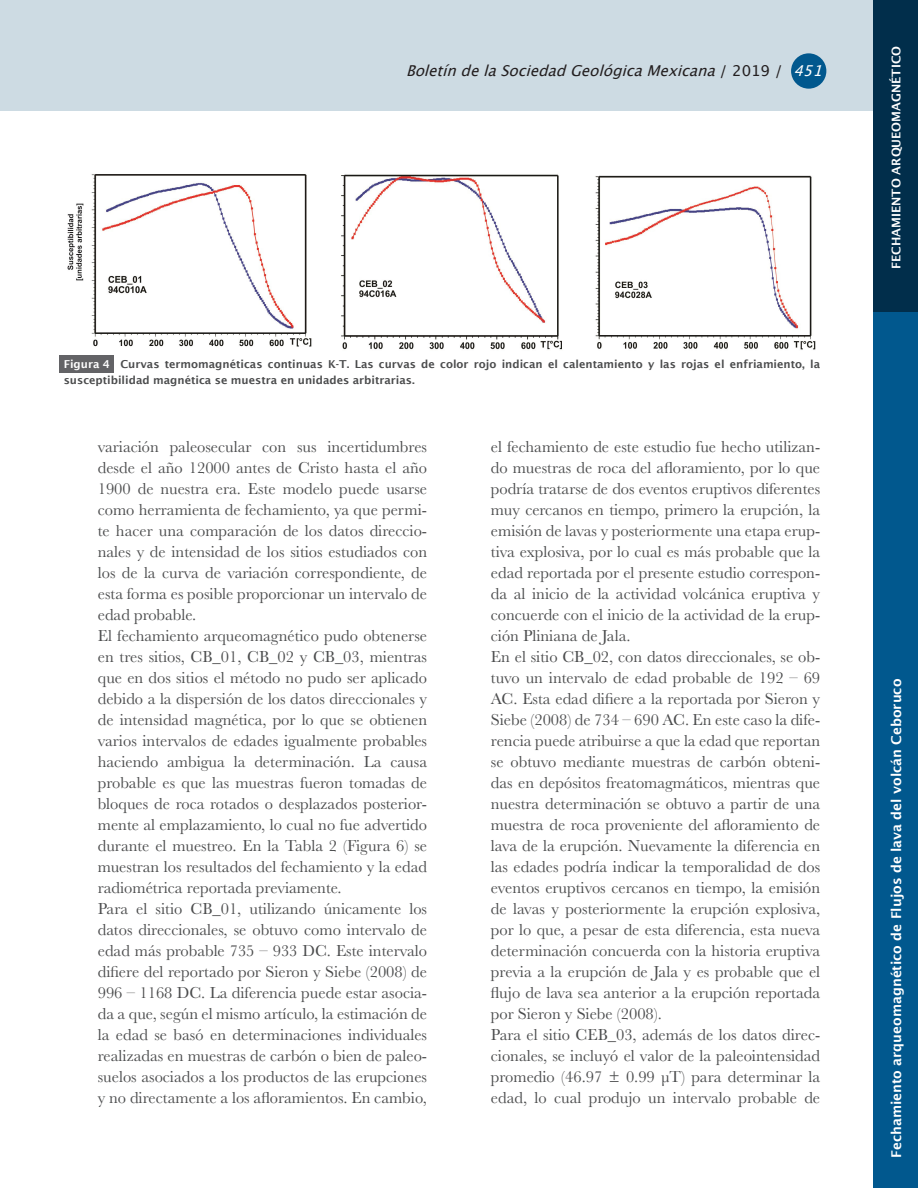
<style>
.page{position:relative;width:918px;height:1188px;background:#fff}
.page>*{position:absolute;margin:0;border:0;box-sizing:border-box;transform-origin:0 0}
.Texto_general{font:16.5px/21px "Baskerville";color:#4b4c4d;text-align:justify}
.t1{font:italic 15px "Lucida Grande";color:#231f20}
.t2{font:600 13.5px "Lucida Sans";color:#fff}
.Sección{font:600 12px "Lucida Sans";color:#fff}
.Pie_de_figura{font:600 10.95px/16.5px "Lucida Sans";color:#4b4c4d}
.Pie_de_figura__númer{font:600 10.95px "Lucida Sans";color:#fff}
.s1{font-style:normal}
.s2{color:#fff}
</style>
<div class="page">
<div style="left:874px;top:311px;width:44px;height:877px;background:#01588e"></div>
<div style="left:0;top:0;width:874px;height:111px;background:#cddbe3"></div>
<div style="left:791px;top:53px;width:35px;height:36px;background:#01588e;border-radius:50%"></div>
<div style="left:874px;top:0;width:44px;height:311px;background:#012e4b"></div>
<img style="left:67px;top:174px;width:749px;height:176px">
<div style="left:60px;top:355px;width:54px;height:17px;background:#636366"></div>
<p class="t1" style="left:406px;top:62px;width:425px">BoletíndelaSociedadGeológicaMexicana<span class="s1">/ 2 0 1 9 /</span> <span class="s2">451</span></p>
<p class="Pie_de_figura" style="left:64px;top:356px;width:758px;text-indent:57px">Curvas termomagnéticas continuas K-T. Las curvas de color rojo indican el calentamiento y las rojas el enfriamiento, la susceptibilidad magnética se muestra en unidades arbitrarias.</p>
<p class="Pie_de_figura__númer" style="left:64px;top:358px;width:48px">Figura 4</p>
<p class="Texto_general" style="left:98px;top:437px;width:331px">variación paleosecular con sus incertidumbres desde el año 12000 antes de Cristo hasta el año 1900 de nuestra era. Este modelo puede usarse como herramienta de fechamiento, ya que permi&shy;te hacer una comparación de los datos direccio&shy;nales y de intensidad de los sitios estudiados con los de la curva de variación correspondiente, de esta forma es posible proporcionar un intervalo de edad probable.</p>
<p class="Texto_general" style="left:98px;top:626px;width:331px">El fechamiento arqueomagnético pudo obtenerse en tres sitios, CB_01, CB_02 y CB_03, mientras que en dos sitios el método no pudo ser aplicado debido a la dispersión de los datos direccionales y de intensidad magnética, por lo que se obtienen varios intervalos de edades igualmente probables haciendo ambigua la determinación. La causa probable es que las muestras fueron tomadas de bloques de roca rotados o desplazados posterior&shy;mente al emplazamiento, lo cual no fue advertido durante el muestreo. En la Tabla 2 (Figura 6) se muestran los resultados del fechamiento y la edad radiométrica reportada previamente.</p>
<p class="Texto_general" style="left:98px;top:899px;width:331px">Para el sitio CB_01, utilizando únicamente los datos direccionales, se obtuvo como intervalo de edad más probable 735 – 933 DC. Este intervalo difiere del reportado por Sieron y Siebe (2008) de 996 – 1168 DC. La diferencia puede estar asocia&shy;da a que, según el mismo artículo, la estimación de la edad se basó en determinaciones individuales realizadas en muestras de carbón o bien de paleo&shy;suelos asociados a los productos de las erupciones y no directamente a los afloramientos. En cambio,</p>
<p class="Texto_general" style="left:491px;top:437px;width:331px">el fechamiento de este estudio fue hecho utilizan&shy;do muestras de roca del afloramiento, por lo que podría tratarse de dos eventos eruptivos diferentes muy cercanos en tiempo, primero la erupción, la emisión de lavas y posteriormente una etapa erup&shy;tiva explosiva, por lo cual es más probable que la edad reportada por el presente estudio correspon&shy;da al inicio de la actividad volcánica eruptiva y concuerde con el inicio de la actividad de la erup&shy;ción Pliniana de Jala.</p>
<p class="Texto_general" style="left:491px;top:647px;width:331px">En el sitio CB_02, con datos direccionales, se ob&shy;tuvo un intervalo de edad probable de 192 – 69<br>AC. Esta edad difiere a la reportada por Sieron y Siebe (2008) de 734 – 690 AC. En este caso la dife&shy;rencia puede atribuirse a que la edad que reportan se obtuvo mediante muestras de carbón obteni&shy;das en depósitos freatomagmáticos, mientras que nuestra determinación se obtuvo a partir de una muestra de roca proveniente del afloramiento de lava de la erupción. Nuevamente la diferencia en las edades podría indicar la temporalidad de dos eventos eruptivos cercanos en tiempo, la emisión de lavas y posteriormente la erupción explosiva, por lo que, a pesar de esta diferencia, esta nueva determinación concuerda con la historia eruptiva previa a la erupción de Jala y es probable que el flujo de lava sea anterior a la erupción reportada por Sieron y Siebe (2008).</p>
<p class="Texto_general" style="left:491px;top:1025px;width:331px">Para el sitio CEB_03, además de los datos direc&shy;cionales, se incluyó el valor de la paleointensidad promedio (46.97 ± 0.99 μT) para determinar la edad, lo cual produjo un intervalo probable de</p>
<p class="Sección" style="left:889px;top:269px;width:224px;rotate:-90deg">FECHAMIENTO ARQUEOMAGNÉTICO</p>
<p class="t2" style="left:889px;top:1158px;width:481px;rotate:-90deg">Fechamiento arqueomagnético de Flujos de lava del volcán Ceboruco</p>
</div>
